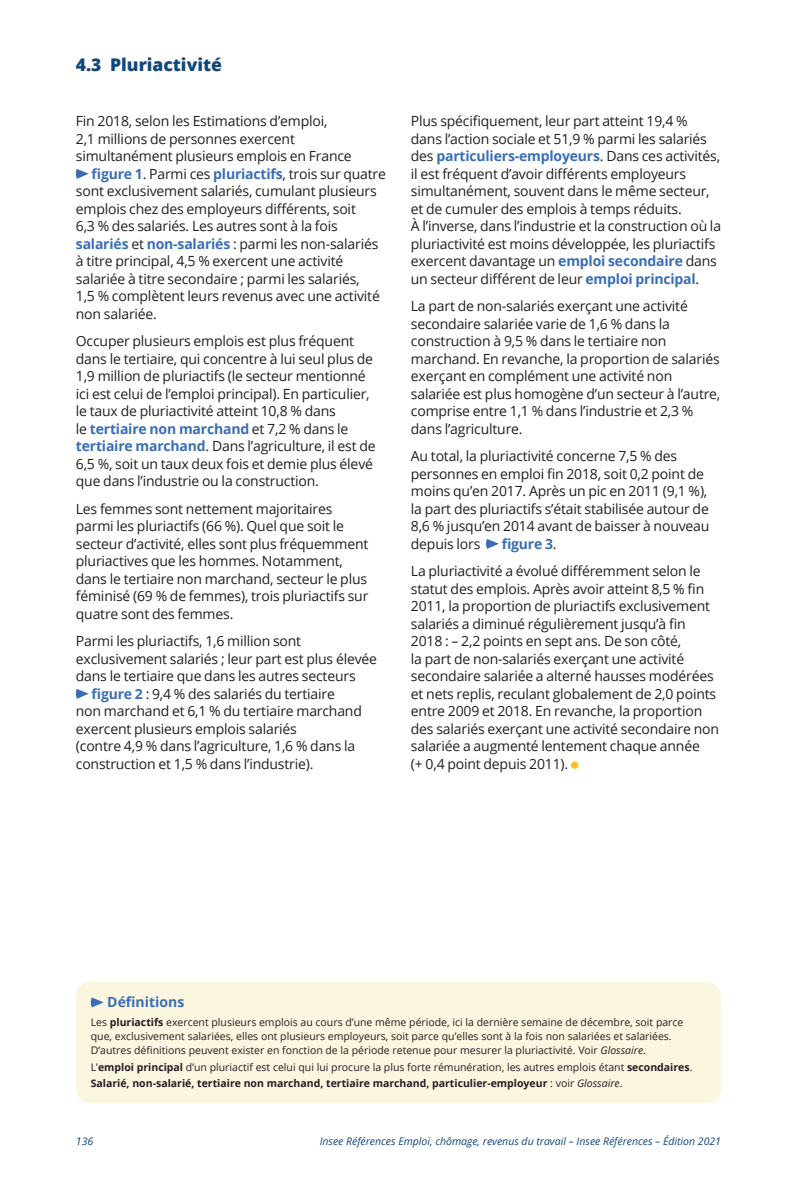
<style>
.page{position:relative;width:797px;height:1194px;background:#fff}
.page>*{position:absolute;margin:0;border:0;box-sizing:border-box;transform-origin:0 0}
.t1{font:800 17.5px "Open Sans";color:#11487b}
.t2{font:14px/17.5px "Open Sans";letter-spacing:-.015em;color:#231f20}
.t3{font:700 14px "Open Sans";color:#396eb7}
.t4{font:10.5px/14px "Open Sans";color:#231f20}
.t5{font:700 10.5px/16.4px "Open Sans";color:#231f20}
.t6{font:italic 10.5px "Open Sans";color:#11487b}
.s1{font-weight:700;color:#396eb7}
.s2{font-weight:700}
.s3{font-style:italic}
.s4{font-weight:400}
.s5{font-weight:400;font-style:italic}
</style>
<div class="page">
<svg style="left:75px;top:169px;width:14px;height:10px"></svg>
<svg style="left:75px;top:689px;width:14px;height:10px"></svg>
<svg style="left:486px;top:539px;width:13px;height:10px"></svg>
<div style="left:571px;top:761px;width:7px;height:8px;background:#fec128;border-radius:50%"></div>
<div style="left:76px;top:981px;width:645px;height:122px;background:#fbf6e0;border-radius:15px"></div>
<svg style="left:90px;top:997px;width:14px;height:10px"></svg>
<p class="t1" style="left:76px;top:51px;width:147px">4.3 Pluriactivité</p>
<p class="t2" style="left:76px;top:112px;width:253px">Fin 2018, selon les Estimations d’emploi,</p>
<p class="t2" style="left:76px;top:130px;width:220px">2,1 millions de personnes exercent</p>
<p class="t2" style="left:76px;top:147px;width:277px">simultanément plusieurs emplois en France</p>
<p class="t2" style="left:91px;top:165px;width:296px"><span class="s1">figure 1</span>. Parmi ces <span class="s1">pluriactifs</span>, trois sur quatre</p>
<p class="t2" style="left:76px;top:182px;width:302px">sont exclusivement salariés, cumulant plusieurs</p>
<p class="t2" style="left:76px;top:200px;width:281px">emplois chez des employeurs différents, soit</p>
<p class="t2" style="left:76px;top:217px;width:263px">6,3 % des salariés. Les autres sont à la fois</p>
<p class="t2" style="left:76px;top:235px;width:304px"><span class="s1">salariés</span> et <span class="s1">non‑salariés</span> : parmi les non‑salariés</p>
<p class="t2" style="left:76px;top:252px;width:269px">à titre principal, 4,5 % exercent une activité</p>
<p class="t2" style="left:76px;top:270px;width:285px">salariée à titre secondaire ; parmi les salariés,</p>
<p class="t2" style="left:76px;top:287px;width:305px">1,5 % complètent leurs revenus avec une activité</p>
<p class="t2" style="left:76px;top:305px;width:83px">non salariée.</p>
<p class="t2" style="left:76px;top:332px;width:301px">Occuper plusieurs emplois est plus fréquent dans le tertiaire, qui concentre à lui seul plus de 1,9 million de pluriactifs (le secteur mentionné ici est celui de l’emploi principal). En particulier, le taux de pluriactivité atteint 10,8 % dans<br>le <span class="s1">tertiaire non marchand</span> et 7,2 % dans le <span class="s1">tertiaire marchand</span>. Dans l’agriculture, il est de 6,5 %, soit un taux deux fois et demie plus élevé que dans l’industrie ou la construction.</p>
<p class="t2" style="left:76px;top:499px;width:294px">Les femmes sont nettement majoritaires parmi les pluriactifs (66 %). Quel que soit le secteur d’activité, elles sont plus fréquemment pluriactives que les hommes. Notamment, dans le tertiaire non marchand, secteur le plus féminisé (69 % de femmes), trois pluriactifs sur quatre sont des femmes.</p>
<p class="t2" style="left:76px;top:632px;width:227px">Parmi les pluriactifs, 1,6 million sont</p>
<p class="t2" style="left:76px;top:649px;width:303px">exclusivement salariés ; leur part est plus élevée</p>
<p class="t2" style="left:76px;top:667px;width:281px">dans le tertiaire que dans les autres secteurs</p>
<p class="t2" style="left:91px;top:684px;width:245px"><span class="s1">figure 2</span> : 9,4 % des salariés du tertiaire</p>
<p class="t2" style="left:76px;top:702px;width:287px">non marchand et 6,1 % du tertiaire marchand</p>
<p class="t2" style="left:76px;top:719px;width:222px">exercent plusieurs emplois salariés</p>
<p class="t2" style="left:76px;top:737px;width:281px">(contre 4,9 % dans l’agriculture, 1,6 % dans la</p>
<p class="t2" style="left:76px;top:754px;width:239px">construction et 1,5 % dans l’industrie).</p>
<p class="t2" style="left:411px;top:112px;width:312px">Plus spécifiquement, leur part atteint 19,4 % dans l’action sociale et 51,9 % parmi les salariés des <span class="s1">particuliers‑employeurs</span>. Dans ces activités, il est fréquent d’avoir différents employeurs simultanément, souvent dans le même secteur, et de cumuler des emplois à temps réduits.<br>À l’inverse, dans l’industrie et la construction où la pluriactivité est moins développée, les pluriactifs exercent davantage un <span class="s1">emploi secondaire</span> dans un secteur différent de leur <span class="s1">emploi principal</span>.</p>
<p class="t2" style="left:411px;top:297px;width:311px">La part de non‑salariés exerçant une activité secondaire salariée varie de 1,6 % dans la construction à 9,5 % dans le tertiaire non marchand. En revanche, la proportion de salariés exerçant en complément une activité non salariée est plus homogène d’un secteur à l’autre, comprise entre 1,1 % dans l’industrie et 2,3 % dans l’agriculture.</p>
<p class="t2" style="left:411px;top:447px;width:300px">Au total, la pluriactivité concerne 7,5 % des personnes en emploi fin 2018, soit 0,2 point de moins qu’en 2017. Après un pic en 2011 (9,1 %), la part des pluriactifs s’était stabilisée autour de 8,6 % jusqu’en 2014 avant de baisser à nouveau depuis lors</p>
<p class="t2" style="left:411px;top:529px;width:291px;line-height:27.5px;text-indent:91px"><span class="s1">figure 3</span>.<br>La pluriactivité a évolué différemment selon le</p>
<p class="t2" style="left:411px;top:579px;width:309px">statut des emplois. Après avoir atteint 8,5 % fin 2011, la proportion de pluriactifs exclusivement salariés a diminué régulièrement jusqu’à fin 2018 : – 2,2 points en sept ans. De son côté,<br>la part de non‑salariés exerçant une activité secondaire salariée a alterné hausses modérées et nets replis, reculant globalement de 2,0 points entre 2009 et 2018. En revanche, la proportion des salariés exerçant une activité secondaire non salariée a augmenté lentement chaque année<br>(+ 0,4 point depuis 2011).</p>
<p class="t3" style="left:107px;top:992px;width:78px">Définitions</p>
<p class="t4" style="left:91px;top:1015px;width:594px">Les <span class="s2">pluriactifs</span> exercent plusieurs emplois au cours d’une même période, ici la dernière semaine de décembre, soit parce que, exclusivement salariées, elles ont plusieurs employeurs, soit parce qu’elles sont à la fois non salariées et salariées.<br>D’autres définitions peuvent exister en fonction de la période retenue pour mesurer la pluriactivité. Voir <span class="s3">Glossaire</span>.</p>
<p class="t5" style="left:91px;top:1058px;width:603px"><span class="s4">L’</span>emploi principal <span class="s4">d’un pluriactif est celui qui lui procure la plus forte rémunération, les autres emplois étant</span> secondaires<span class="s4">.<br></span>Salarié, non‑salarié, tertiaire non marchand, tertiaire marchand, particulier‑employeur <span class="s4">: voir</span> <span class="s5">Glossaire</span><span class="s4">.</span></p>
<p class="t6" style="left:76px;top:1133px;width:19px">136</p>
<p class="t6" style="left:320px;top:1133px;width:403px">Insee Références Emploi, chômage, revenus du travail – Insee Références – Édition 2021</p>
</div>
